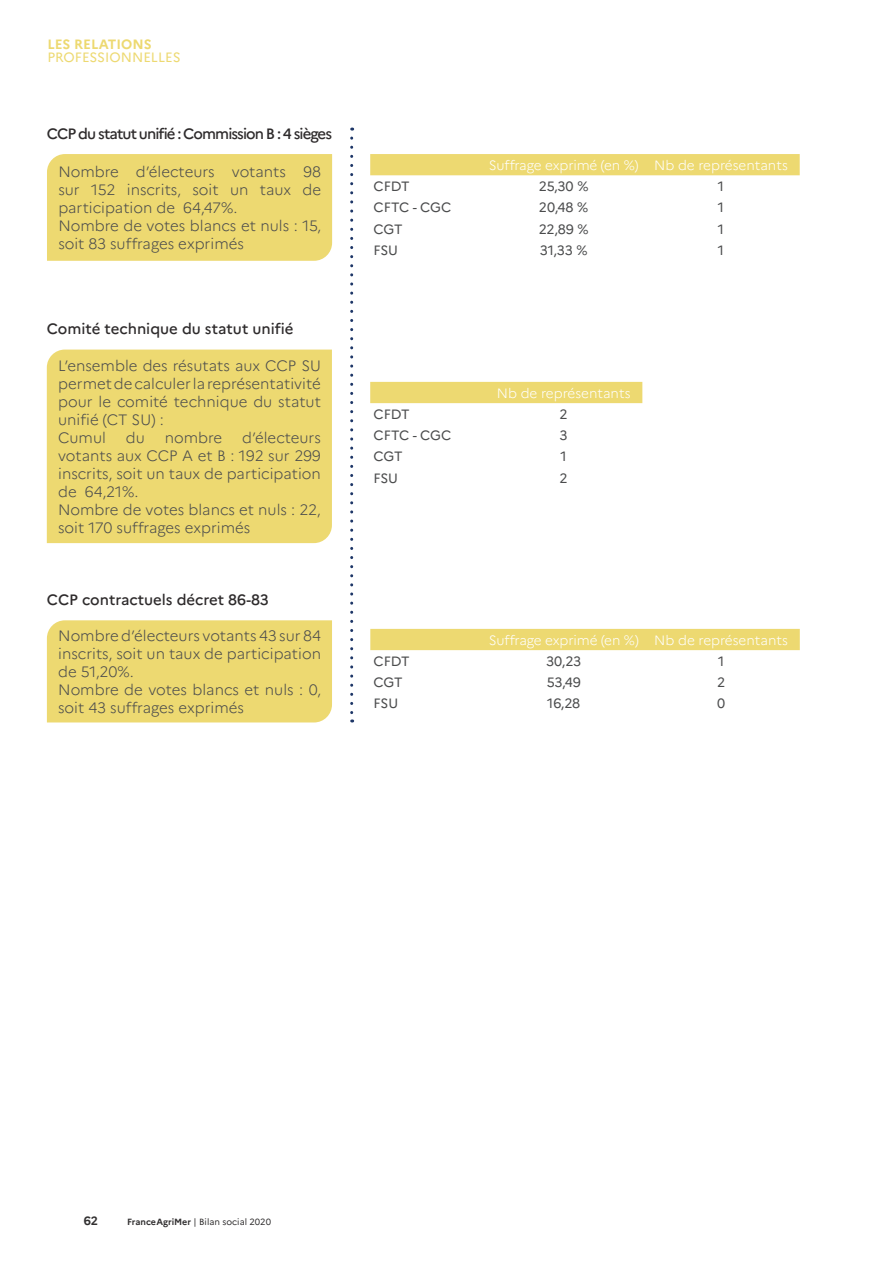
<style>
.page{position:relative;width:893px;height:1263px;background:#fff}
.page>*{position:absolute;margin:0;border:0;box-sizing:border-box;transform-origin:0 0}
.t1{font:300 15px/18px "Marianne";color:#4b4c4d;text-align:justify}
.t2{font:500 15px "Marianne";letter-spacing:-.01em;color:#2e2b2c}
.t3{font:500 15px "Marianne";letter-spacing:-.06em;color:#2e2b2c}
.t4{font:13.5px "Marianne";letter-spacing:-.01em;color:#4b4c4d}
.t5{font:300 13.5px "Marianne";letter-spacing:-.005em;color:#fff}
.t6{font:13.5px "Marianne";color:#edd971}
.t7{font:700 13.5px "Marianne";color:#edd971}
.t8{font:700 12px "Marianne";color:#312f30}
.t9{font:9px "Marianne";color:#312f30}
.s1{font-weight:700}
</style>
<div class="page">
<div style="left:47px;top:154px;width:285px;height:107px;background:#edd971"></div>
<div style="left:370px;top:154px;width:430px;height:21px;background:#edd971"></div>
<svg style="left:350px;top:138px;width:3px;height:584px"></svg>
<div style="left:47px;top:350px;width:285px;height:193px;background:#edd971"></div>
<div style="left:370px;top:382px;width:272px;height:21px;background:#edd971"></div>
<div style="left:47px;top:620px;width:285px;height:102px;background:#edd971"></div>
<div style="left:370px;top:629px;width:430px;height:21px;background:#edd971"></div>
<p class="t7" style="left:47px;top:33px;width:106px">LES RELATIONS</p>
<p class="t6" style="left:47px;top:47px;width:135px">PROFESSIONNELLES</p>
<p class="t3" style="left:47px;top:122px;width:287px">CCP du statut unifié : Commission B : 4 sièges</p>
<p class="t1" style="left:58px;top:161px;width:264px">Nombre d’électeurs votants 98 sur 152 inscrits, soit un taux de participation de 64,47%.</p>
<p class="t1" style="left:58px;top:215px;width:264px">Nombre de votes blancs et nuls : 15, soit 83 suffrages exprimés</p>
<p class="t2" style="left:47px;top:317px;width:248px">Comité technique du statut unifié</p>
<p class="t1" style="left:58px;top:356px;width:264px">L’ensemble des résutats aux CCP SU permet de calculer la représentativité pour le comité technique du statut unifié (CT SU) :</p>
<p class="t1" style="left:58px;top:428px;width:49px">Cumul</p>
<p class="t1" style="left:126px;top:428px;width:21px">du</p>
<p class="t1" style="left:165px;top:428px;width:59px">nombre</p>
<p class="t1" style="left:58px;top:428px;width:264px;text-indent:184px">d’électeurs votants aux CCP A et B : 192 sur 299 inscrits, soit un taux de participation de 64,21%.</p>
<p class="t1" style="left:58px;top:500px;width:264px">Nombre de votes blancs et nuls : 22, soit 170 suffrages exprimés</p>
<p class="t2" style="left:47px;top:588px;width:224px">CCP contractuels décret 86-83</p>
<p class="t1" style="left:58px;top:625px;width:264px">Nombre d’électeurs votants 43 sur 84 inscrits, soit un taux de participation de 51,20%.</p>
<p class="t1" style="left:58px;top:679px;width:264px">Nombre de votes blancs et nuls : 0, soit 43 suffrages exprimés</p>
<p class="t5" style="left:489px;top:155px;width:151px">Suffrage exprimé (en %)</p>
<p class="t5" style="left:654px;top:155px;width:135px">Nb de représentants</p>
<p class="t4" style="left:373px;top:176px;width:38px">CFDT</p>
<p class="t4" style="left:539px;top:176px;width:51px">25,30 %</p>
<p class="t4" style="left:718px;top:176px;width:8px">1</p>
<p class="t4" style="left:373px;top:197px;width:79px">CFTC - CGC</p>
<p class="t4" style="left:539px;top:197px;width:51px">20,48 %</p>
<p class="t4" style="left:718px;top:197px;width:8px">1</p>
<p class="t4" style="left:373px;top:218px;width:31px">CGT</p>
<p class="t4" style="left:539px;top:218px;width:52px">22,89 %</p>
<p class="t4" style="left:718px;top:218px;width:8px">1</p>
<p class="t4" style="left:373px;top:240px;width:26px">FSU</p>
<p class="t4" style="left:540px;top:240px;width:49px">31,33 %</p>
<p class="t4" style="left:718px;top:240px;width:8px">1</p>
<p class="t5" style="left:497px;top:382px;width:135px">Nb de représentants</p>
<p class="t4" style="left:373px;top:404px;width:38px">CFDT</p>
<p class="t4" style="left:560px;top:404px;width:10px">2</p>
<p class="t4" style="left:373px;top:425px;width:79px">CFTC - CGC</p>
<p class="t4" style="left:560px;top:425px;width:10px">3</p>
<p class="t4" style="left:373px;top:446px;width:31px">CGT</p>
<p class="t4" style="left:561px;top:446px;width:8px">1</p>
<p class="t4" style="left:373px;top:467px;width:26px">FSU</p>
<p class="t4" style="left:560px;top:467px;width:10px">2</p>
<p class="t5" style="left:489px;top:629px;width:151px">Suffrage exprimé (en %)</p>
<p class="t5" style="left:654px;top:629px;width:135px">Nb de représentants</p>
<p class="t4" style="left:374px;top:651px;width:38px">CFDT</p>
<p class="t4" style="left:546px;top:651px;width:37px">30,23</p>
<p class="t4" style="left:718px;top:651px;width:8px">1</p>
<p class="t4" style="left:374px;top:672px;width:31px">CGT</p>
<p class="t4" style="left:547px;top:672px;width:36px">53,49</p>
<p class="t4" style="left:717px;top:672px;width:10px">2</p>
<p class="t4" style="left:374px;top:693px;width:26px">FSU</p>
<p class="t4" style="left:547px;top:693px;width:35px">16,28</p>
<p class="t4" style="left:717px;top:693px;width:10px">0</p>
<p class="t8" style="left:84px;top:1211px;width:16px">62</p>
<p class="t9" style="left:127px;top:1215px;width:145px"><span class="s1">FranceAgriMer</span> | Bilan social 2020</p>
</div>
